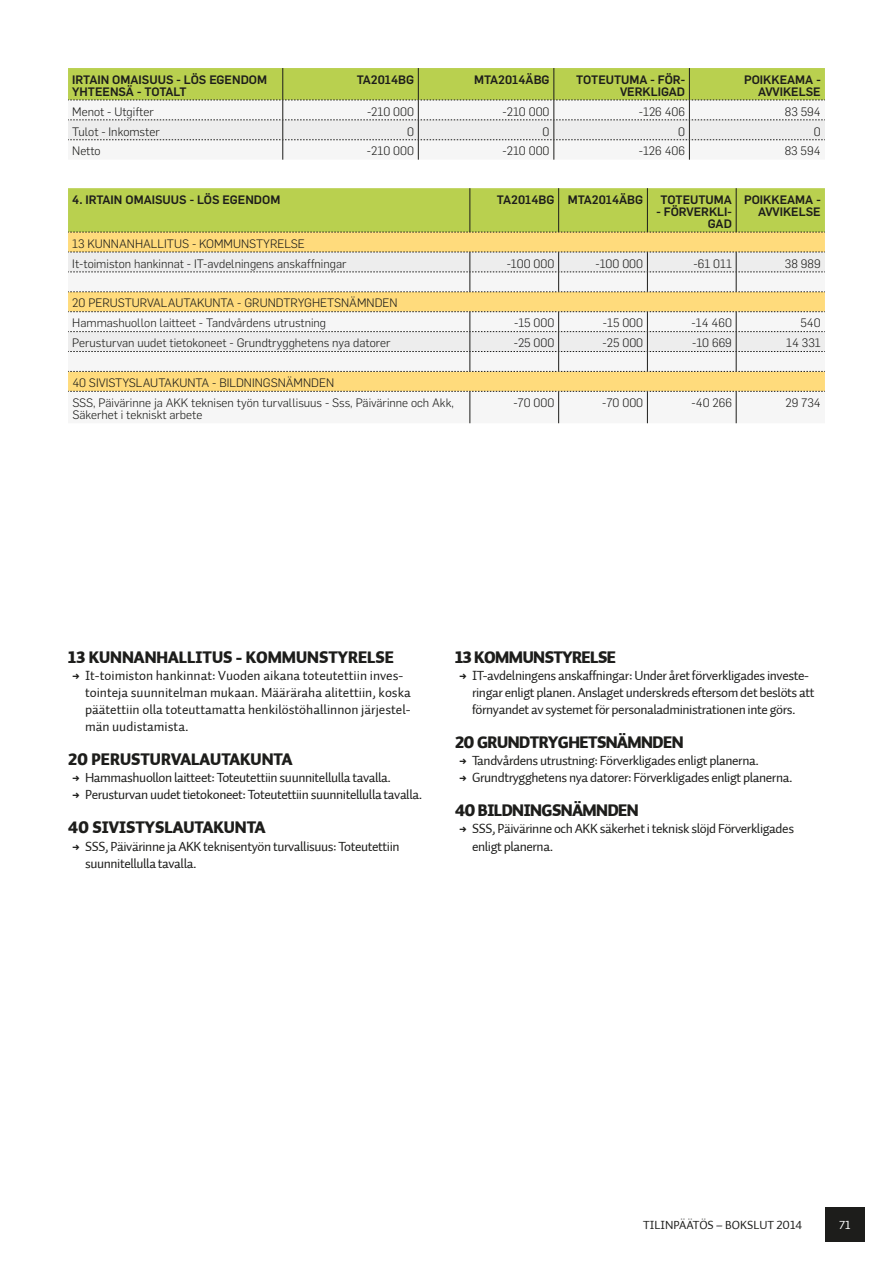
<style>
.page{position:relative;width:893px;height:1263px;background:#fff}
.page>*{position:absolute;margin:0;border:0;box-sizing:border-box;transform-origin:0 0}
.t1{font:16.5px "Auto 2 Black LF";color:#1d1d1b}
.t2{font:16.5px "Auto 2 Black LF";letter-spacing:-.03em;color:#1d1d1b}
.t3{font:13.5px/17px "Auto 2 Regular LF";letter-spacing:-.03em;color:#1d1d1b}
.t4{font:13.5px/17px "Auto 2 Regular LF";color:#1d1d1b}
.t5{font:300 12px/20px "Flama";color:#1d1d1b}
.t6{font:500 12px/12px "Flama";color:#1d1d1b;text-align:right}
.t7{font:12px "Auto 1 Regular LF";color:#1d1d1b}
.t8{font:12px "Auto 2 Regular LF";color:#fff}
.s1{font-family:"Flama";font-weight:700;font-size:10.5px}
</style>
<div class="page">
<div style="left:825px;top:1208px;width:39px;height:34px;background:#1d1d1b"></div>
<svg style="left:68px;top:68px;width:757px;height:92px"></svg>
<div style="left:68px;top:233px;width:757px;height:19px;background:#ffdb7c"></div>
<svg style="left:68px;top:293px;width:757px;height:130px;fill:#ffdb7c"></svg>
<hr style="left:469px;top:391px;width:1px;height:32px;background:#1d1d1b">
<hr style="left:558px;top:391px;width:1px;height:32px;background:#1d1d1b">
<hr style="left:647px;top:391px;width:1px;height:32px;background:#1d1d1b">
<hr style="left:736px;top:391px;width:1px;height:32px;background:#1d1d1b">
<svg style="left:68px;top:188px;width:757px;height:45px;background:#b7cd4f"></svg>
<svg style="left:68px;top:252px;width:757px;height:41px"></svg>
<svg style="left:68px;top:311px;width:757px;height:61px"></svg>
<svg style="left:68px;top:391px;width:757px;height:1px"></svg>
<p class="t6" style="left:72px;top:73px;width:196px;text-align:left">IRTAIN OMAISUUS - LÖS EGENDOM<br>YHTEENSÄ - TOTALT</p>
<p class="t6" style="left:357px;top:73px;width:59px">TA2014BG</p>
<p class="t6" style="left:474px;top:73px;width:77px">MTA2014ÄBG</p>
<p class="t6" style="left:576px;top:73px;width:110px">TOTEUTUMA - FÖR-<br>VERKLIGAD</p>
<p class="t6" style="left:744px;top:73px;width:78px">POIKKEAMA -<br>AVVIKELSE</p>
<p class="t5" style="left:72px;top:101px;width:83px">Menot - Utgifter</p>
<p class="t5" style="left:367px;top:101px;width:49px">-210 000</p>
<p class="t5" style="left:503px;top:101px;width:49px">-210 000</p>
<p class="t5" style="left:639px;top:101px;width:48px">-126 406</p>
<p class="t5" style="left:785px;top:101px;width:37px">83 594</p>
<p class="t5" style="left:72px;top:121px;width:89px">Tulot - Inkomster</p>
<p class="t5" style="left:407px;top:121px;width:8px">0</p>
<p class="t5" style="left:543px;top:121px;width:8px">0</p>
<p class="t5" style="left:678px;top:121px;width:8px">0</p>
<p class="t5" style="left:814px;top:121px;width:8px">0</p>
<p class="t5" style="left:72px;top:141px;width:30px">Netto</p>
<p class="t5" style="left:367px;top:141px;width:49px">-210 000</p>
<p class="t5" style="left:502px;top:141px;width:49px">-210 000</p>
<p class="t5" style="left:639px;top:141px;width:48px">-126 406</p>
<p class="t5" style="left:785px;top:141px;width:37px">83 594</p>
<p class="t6" style="left:72px;top:193px;width:210px">4. IRTAIN OMAISUUS - LÖS EGENDOM</p>
<p class="t6" style="left:497px;top:193px;width:148px">TA2014BG MTA2014ÄBG</p>
<p class="t6" style="left:660px;top:193px;width:73px">TOTEUTUMA</p>
<p class="t6" style="left:656px;top:205px;width:77px">- FÖRVERKLI-<br>GAD</p>
<p class="t6" style="left:744px;top:193px;width:78px">POIKKEAMA -<br>AVVIKELSE</p>
<p class="t5" style="left:72px;top:233px;width:276px">13 KUNNANHALLITUS - KOMMUNSTYRELSE<br>It-toimiston hankinnat - IT-avdelningens anskaffningar</p>
<p class="t5" style="left:507px;top:253px;width:49px">-100 000</p>
<p class="t5" style="left:595px;top:253px;width:49px">-100 000</p>
<p class="t5" style="left:693px;top:253px;width:40px">-61 011</p>
<p class="t5" style="left:785px;top:253px;width:37px">38 989</p>
<p class="t5" style="left:72px;top:293px;width:327px">20 PERUSTURVALAUTAKUNTA - GRUNDTRYGHETSNÄMNDEN<br>Hammashuollon laitteet - Tandvårdens utrustning</p>
<p class="t5" style="left:514px;top:312px;width:42px">-15 000</p>
<p class="t5" style="left:603px;top:312px;width:42px">-15 000</p>
<p class="t5" style="left:692px;top:312px;width:42px">-14 460</p>
<p class="t5" style="left:800px;top:312px;width:22px">540</p>
<p class="t5" style="left:72px;top:332px;width:320px">Perusturvan uudet tietokoneet - Grundtrygghetens nya datorer</p>
<p class="t5" style="left:514px;top:332px;width:42px">-25 000</p>
<p class="t5" style="left:603px;top:332px;width:42px">-25 000</p>
<p class="t5" style="left:692px;top:332px;width:41px">-10 669</p>
<p class="t5" style="left:786px;top:332px;width:36px">14 331</p>
<p class="t5" style="left:72px;top:372px;width:383px">40 SIVISTYSLAUTAKUNTA - BILDNINGSNÄMNDEN<br>SSS, Päivärinne ja AKK teknisen työn turvallisuus - Sss, Päivärinne och Akk,</p>
<p class="t5" style="left:72px;top:404px;width:131px">Säkerhet i tekniskt arbete</p>
<p class="t5" style="left:513px;top:392px;width:43px">-70 000</p>
<p class="t5" style="left:602px;top:392px;width:43px">-70 000</p>
<p class="t5" style="left:692px;top:392px;width:42px">-40 266</p>
<p class="t5" style="left:785px;top:392px;width:37px">29 734</p>
<p class="t1" style="left:68px;top:647px;width:327px">13 KUNNANHALLITUS - KOMMUNSTYRELSE</p>
<p class="t4" style="left:85px;top:668px;width:327px;text-indent:-13px"><span class="s1">→</span> It-toimiston hankinnat: Vuoden aikana toteutettiin inves&shy;tointeja suunnitelman mukaan. Määräraha alitettiin, koska päätettiin olla toteuttamatta henkilöstöhallinnon järjestel&shy;män uudistamista.</p>
<p class="t1" style="left:68px;top:749px;width:226px">20 PERUSTURVALAUTAKUNTA</p>
<p class="t3" style="left:72px;top:770px;width:320px"><span class="s1">→</span> Hammashuollon laitteet: Toteutettiin suunnitellulla tavalla.</p>
<p class="t3" style="left:72px;top:787px;width:351px"><span class="s1">→</span> Perusturvan uudet tietokoneet: Toteutettiin suunnitellulla tavalla.</p>
<p class="t1" style="left:68px;top:817px;width:199px">40 SIVISTYSLAUTAKUNTA</p>
<p class="t3" style="left:85px;top:838px;width:316px;text-indent:-13px"><span class="s1">→</span> SSS, Päivärinne ja AKK teknisentyön turvallisuus: Toteutettiin suunnitellulla tavalla.</p>
<p class="t2" style="left:455px;top:647px;width:162px">13 KOMMUNSTYRELSE</p>
<p class="t3" style="left:472px;top:668px;width:344px;text-indent:-13px"><span class="s1">→</span> IT-avdelningens anskaffningar: Under året förverkligades investe&shy;ringar enligt planen. Anslaget underskreds eftersom det beslöts att förnyandet av systemet för personaladministrationen inte görs.</p>
<p class="t2" style="left:455px;top:732px;width:230px">20 GRUNDTRYGHETSNÄMNDEN</p>
<p class="t3" style="left:459px;top:753px;width:301px"><span class="s1">→</span> Tandvårdens utrustning: Förverkligades enligt planerna.</p>
<p class="t3" style="left:459px;top:770px;width:335px"><span class="s1">→</span> Grundtrygghetens nya datorer: Förverkligades enligt planerna.</p>
<p class="t2" style="left:455px;top:800px;width:185px">40 BILDNINGSNÄMNDEN</p>
<p class="t3" style="left:472px;top:821px;width:324px;text-indent:-13px"><span class="s1">→</span> SSS, Päivärinne och AKK säkerhet i teknisk slöjd Förverkligades enligt planerna.</p>
<p class="t7" style="left:643px;top:1218px;width:160px">TILINPÄÄTÖS – BOKSLUT 2014</p>
<p class="t8" style="left:839px;top:1217px;width:13px">71</p>
</div>
